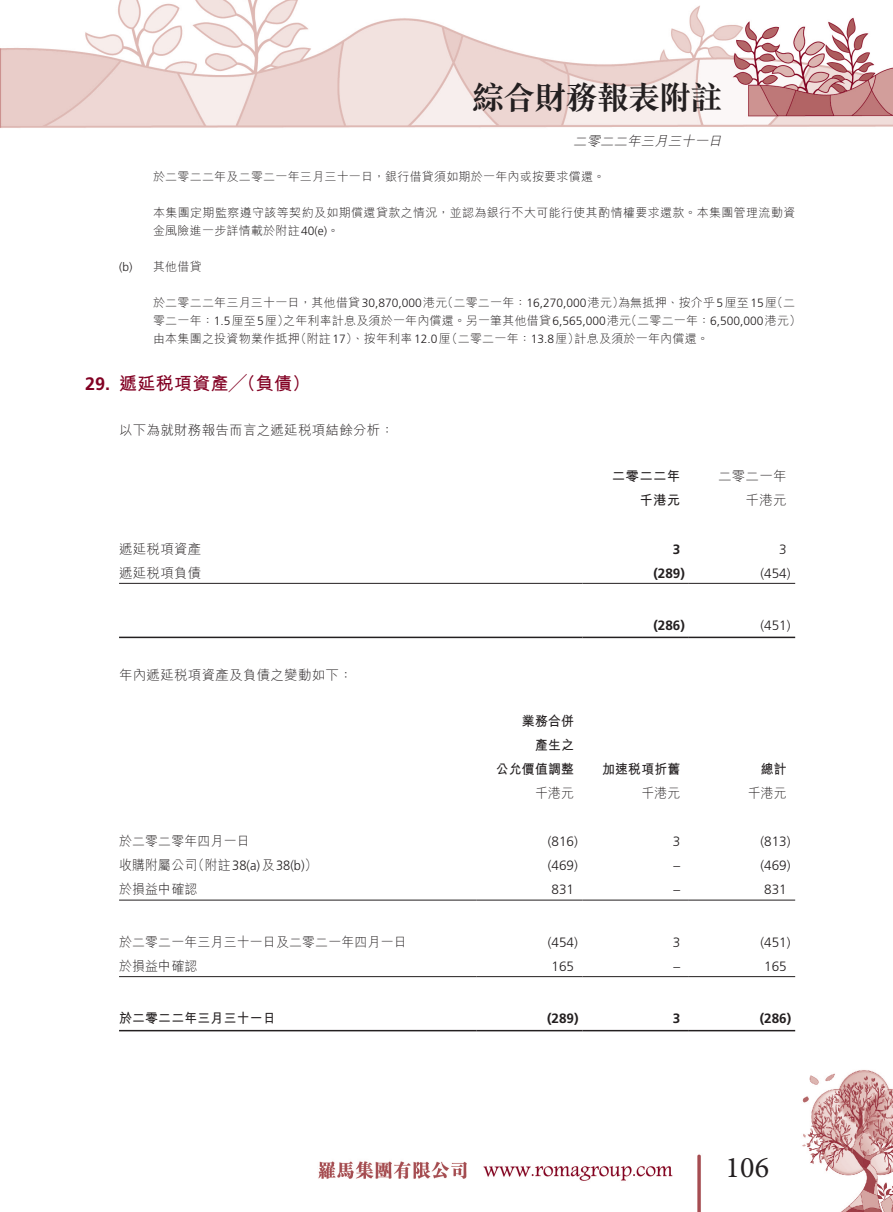
<style>
.page{position:relative;width:893px;height:1212px;background:#fff}
.page>*{position:absolute;margin:0;border:0;box-sizing:border-box;transform-origin:0 0}
.t1{font:700 33px "M Sung HK";letter-spacing:-.055em;color:#231f20}
.t2{font:30px "Minion Pro";color:#231f20}
.t3{font:700 18px "M Hei HK";letter-spacing:.02em;color:#820123}
.t4{font:300 13.5px "M Hei HK";letter-spacing:.02em;color:#231f20;scale:.95 1}
.t5{font:300 13.5px "Frutiger LT Std";color:#231f20}
.t6{font:300 13.5px "M Hei HK";letter-spacing:.02em;color:#231f20}
.t7{font:700 13.5px/24px "M Hei HK";letter-spacing:.02em;color:#231f20;text-align:right;scale:.95 1}
.t8{font:700 13.5px "Frutiger LT Std";color:#231f20}
.t9{font:italic 300 13.5px "M Hei HK";color:#231f20}
.t10{font:700 13.5px "M Hei HK";letter-spacing:.02em;color:#231f20}
.t11{font:300 12px/18px "M Hei HK";letter-spacing:.02em;color:#231f20}
.s1{font-family:"Frutiger LT Std"}
</style>
<div class="page">
<img style="left:0;top:0;width:893px;height:1212px">
<hr style="left:119px;top:583px;width:464px;height:1px;background:#231f20">
<hr style="left:583px;top:583px;width:106px;height:1px;background:#231f20">
<hr style="left:689px;top:583px;width:106px;height:1px;background:#231f20">
<hr style="left:119px;top:637px;width:464px;height:1px;background:#231f20">
<hr style="left:583px;top:637px;width:106px;height:1px;background:#231f20">
<hr style="left:689px;top:637px;width:106px;height:1px;background:#231f20">
<hr style="left:119px;top:900px;width:357px;height:1px;background:#231f20">
<hr style="left:476px;top:900px;width:107px;height:1px;background:#231f20">
<hr style="left:583px;top:900px;width:106px;height:1px;background:#231f20">
<hr style="left:689px;top:900px;width:106px;height:1px;background:#231f20">
<hr style="left:119px;top:976px;width:357px;height:1px;background:#231f20">
<hr style="left:476px;top:976px;width:107px;height:1px;background:#231f20">
<hr style="left:583px;top:976px;width:106px;height:1px;background:#231f20">
<hr style="left:689px;top:976px;width:106px;height:1px;background:#231f20">
<hr style="left:119px;top:1030px;width:357px;height:1px;background:#231f20">
<hr style="left:476px;top:1030px;width:107px;height:1px;background:#231f20">
<hr style="left:583px;top:1030px;width:106px;height:1px;background:#231f20">
<hr style="left:689px;top:1030px;width:106px;height:1px;background:#231f20">
<p class="t1" style="left:472px;top:82px;width:253px">綜合財務報表附註</p>
<p class="t9" style="left:573px;top:134px;width:153px">二零二二年三月三十一日</p>
<p class="t11" style="left:153px;top:167px;width:453px">於二零二二年及二零二一年三月三十一日，銀行借貸須如期於一年內或按要求償還。</p>
<p class="t11" style="left:153px;top:203px;width:644px">本集團定期監察遵守該等契約及如期償還貸款之情況，並認為銀行不大可能行使其酌情權要求還款。本集團管理流動資金風險進一步詳情載於附註<span class="s1">40(e)</span>。</p>
<p class="t11" style="left:119px;top:257px;width:84px"><span class="s1">(b)</span> 其他借貸</p>
<p class="t11" style="left:153px;top:293px;width:649px">於二零二二年三月三十一日，其他借貸<span class="s1">30,870,000</span>港元（二零二一年：<span class="s1">16,270,000</span>港元）為無抵押、按介乎<span class="s1">5</span>厘至<span class="s1">15</span>厘（二零二一年：<span class="s1">1.5</span>厘至<span class="s1">5</span>厘）之年利率計息及須於一年內償還。另一筆其他借貸<span class="s1">6,565,000</span>港元（二零二一年：<span class="s1">6,500,000</span>港元）由本集團之投資物業作抵押（附註<span class="s1">17</span>）、按年利率<span class="s1">12.0</span>厘（二零二一年：<span class="s1">13.8</span>厘）計息及須於一年內償還。</p>
<p class="t3" style="left:85px;top:370px;width:227px"><span class="s1">29.</span> 遞延稅項資產╱（負債）</p>
<p class="t6" style="left:119px;top:423px;width:276px">以下為就財務報告而言之遞延稅項結餘分析：</p>
<p class="t10" style="left:612px;top:467px;width:70px">二零二二年</p>
<p class="t6" style="left:718px;top:470px;width:70px">二零二一年</p>
<p class="t10" style="left:639px;top:491px;width:43px">千港元</p>
<p class="t6" style="left:746px;top:494px;width:43px">千港元</p>
<p class="t6" style="left:119px;top:542px;width:84px">遞延稅項資產</p>
<p class="t8" style="left:673px;top:541px;width:9px">3</p>
<p class="t5" style="left:779px;top:541px;width:9px">3</p>
<p class="t6" style="left:119px;top:566px;width:84px">遞延稅項負債</p>
<p class="t8" style="left:653px;top:565px;width:33px">(289)</p>
<p class="t5" style="left:760px;top:565px;width:32px">(454)</p>
<p class="t6" style="left:119px;top:668px;width:235px">年內遞延稅項資產及負債之變動如下：</p>
<p class="t8" style="left:653px;top:617px;width:33px">(286)</p>
<p class="t5" style="left:760px;top:618px;width:32px">(451)</p>
<p class="t7" style="left:496px;top:708px;width:84px">業務合併<br>產生之<br>公允價值調整</p>
<p class="t7" style="left:602px;top:756px;width:84px">加速稅項折舊</p>
<p class="t7" style="left:761px;top:756px;width:29px">總計</p>
<p class="t4" style="left:535px;top:786px;width:43px">千港元</p>
<p class="t4" style="left:641px;top:786px;width:43px">千港元</p>
<p class="t4" style="left:748px;top:786px;width:43px">千港元</p>
<p class="t4" style="left:119px;top:834px;width:139px">於二零二零年四月一日</p>
<p class="t5" style="left:548px;top:834px;width:32px">(816)</p>
<p class="t5" style="left:673px;top:834px;width:9px">3</p>
<p class="t5" style="left:760px;top:834px;width:32px">(813)</p>
<p class="t4" style="left:119px;top:858px;width:210px">收購附屬公司（附註<span class="s1">38(a)</span>及<span class="s1">38(b)</span>）</p>
<p class="t5" style="left:548px;top:858px;width:32px">(469)</p>
<p class="t5" style="left:674px;top:858px;width:8px">–</p>
<p class="t5" style="left:760px;top:858px;width:32px">(469)</p>
<p class="t4" style="left:119px;top:882px;width:84px">於損益中確認</p>
<p class="t5" style="left:551px;top:882px;width:24px">831</p>
<p class="t5" style="left:674px;top:882px;width:8px">–</p>
<p class="t5" style="left:764px;top:882px;width:24px">831</p>
<p class="t4" style="left:119px;top:935px;width:304px">於二零二一年三月三十一日及二零二一年四月一日</p>
<p class="t5" style="left:548px;top:934px;width:32px">(454)</p>
<p class="t5" style="left:673px;top:934px;width:9px">3</p>
<p class="t5" style="left:760px;top:934px;width:32px">(451)</p>
<p class="t4" style="left:119px;top:959px;width:84px">於損益中確認</p>
<p class="t5" style="left:551px;top:958px;width:24px">165</p>
<p class="t5" style="left:674px;top:958px;width:8px">–</p>
<p class="t5" style="left:764px;top:958px;width:24px">165</p>
<p class="t7" style="left:119px;top:1005px;width:166px">於二零二二年三月三十一日</p>
<p class="t8" style="left:547px;top:1011px;width:33px">(289)</p>
<p class="t8" style="left:673px;top:1011px;width:9px">3</p>
<p class="t8" style="left:760px;top:1011px;width:33px">(286)</p>
<p class="t2" style="left:726px;top:1148px;width:45px">106</p>
</div>
